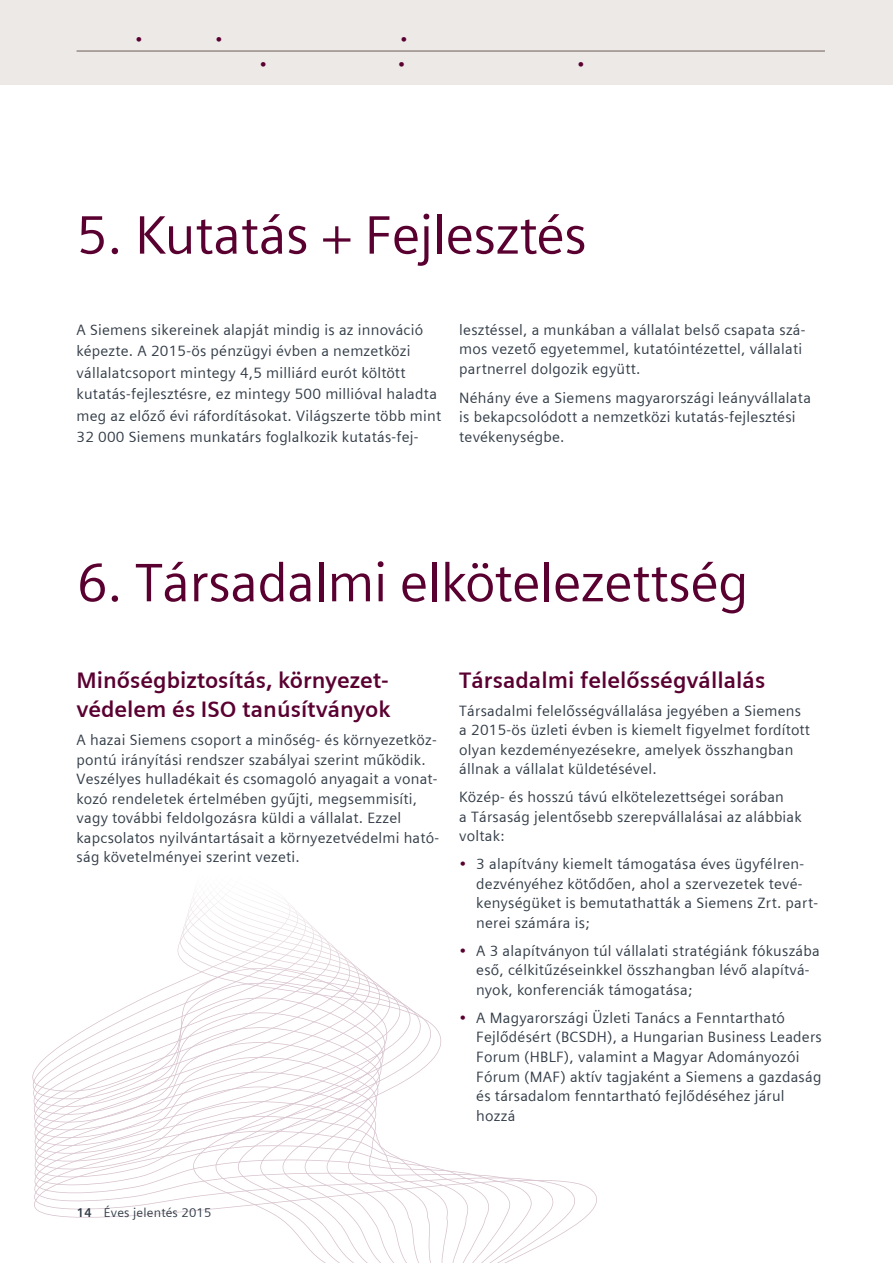
<style>
.page{position:relative;width:893px;height:1263px;background:#fff}
.page>*{position:absolute;margin:0;border:0;box-sizing:border-box;transform-origin:0 0}
._01__Headline__36pt{font:54px "Siemens Sans";letter-spacing:-.01em;color:#5a0031}
._04__Body_text__9pt{font:700 22.5px/29.2px "Siemens Sans";color:#5a0031}
._04__Body_text__9pt-2{font:15px/19.5px "Siemens Sans";letter-spacing:.015em;color:#323c47}
.bullets{font:15px/19.5px "Siemens Sans";letter-spacing:.015em;color:#323c47}
.t1{font:12.75px "Siemens Sans";letter-spacing:.015em;color:#323c47}
.t2{font:300 12.75px "Helvetica";color:#5a0031}
.s1{color:#5a0031}
.s2{font-weight:700}
</style>
<div class="page">
<div style="left:0;top:0;width:893px;height:85px;background:#ece9e7"></div>
<hr style="left:77px;top:51px;width:748px;height:1px;background:#6e5c54">
<svg style="left:34px;top:895px;width:563px;height:368px"></svg>
<p class="t2" style="left:136px;top:29px;width:8px">•</p>
<p class="t2" style="left:216px;top:29px;width:8px">•</p>
<p class="t2" style="left:401px;top:29px;width:8px">•</p>
<p class="t2" style="left:260px;top:53px;width:8px">•</p>
<p class="t2" style="left:398px;top:53px;width:8px">•</p>
<p class="t2" style="left:578px;top:53px;width:8px">•</p>
<p class="_01__Headline__36pt" style="left:77px;top:205px;width:512px">5. Kutatás + Fejlesztés</p>
<p class="_04__Body_text__9pt-2" style="left:77px;top:319px;width:366px;line-height:21.6px">A Siemens sikereinek alapját mindig is az innováció képezte. A 2015-ös pénzügyi évben a nemzetközi vállalatcsoport mintegy 4,5 milliárd eurót költött kutatás-fejlesztésre, ez mintegy 500 millióval haladta meg az előző évi ráfordításokat. Világszerte több mint 32 000 Siemens munkatárs foglalkozik kutatás-fej-</p>
<p class="_04__Body_text__9pt-2" style="left:459px;top:320px;width:348px">lesztéssel, a munkában a vállalat belső csapata szá&shy;mos vezető egyetemmel, kutatóintézettel, vállalati partnerrel dolgozik együtt.</p>
<p class="_04__Body_text__9pt-2" style="left:459px;top:388px;width:353px">Néhány éve a Siemens magyarországi leányvállalata is bekapcsolódott a nemzetközi kutatás-fejlesztési tevékenységbe.</p>
<p class="_01__Headline__36pt" style="left:77px;top:552px;width:674px">6. Társadalmi elkötelezettség</p>
<p class="_04__Body_text__9pt" style="left:77px;top:665px;width:316px">Minőségbiztosítás, környezet&shy;védelem és ISO tanúsítványok</p>
<p class="_04__Body_text__9pt-2" style="left:77px;top:730px;width:364px">A hazai Siemens csoport a minőség- és környezetköz&shy;pontú irányítási rendszer szabályai szerint működik.<br>Veszélyes hulladékait és csomagoló anyagait a vonat&shy;kozó rendeletek értelmében gyűjti, megsemmisíti, vagy további feldolgozásra küldi a vállalat. Ezzel kapcsolatos nyilvántartásait a környezetvédelmi ható&shy;ság követelményei szerint vezeti.</p>
<p class="_04__Body_text__9pt" style="left:459px;top:665px;width:308px">Társadalmi felelősségvállalás</p>
<p class="_04__Body_text__9pt-2" style="left:459px;top:701px;width:352px">Társadalmi felelősségvállalása jegyében a Siemens a 2015-ös üzleti évben is kiemelt figyelmet fordított olyan kezdeményezésekre, amelyek összhangban állnak a vállalat küldetésével.</p>
<p class="_04__Body_text__9pt-2" style="left:459px;top:787px;width:344px">Közép- és hosszú távú elkötelezettségei sorában<br>a Társaság jelentősebb szerepvállalásai az alábbiak voltak:</p>
<p class="bullets" style="left:476px;top:854px;width:343px;text-indent:-17px"><span class="s1">•</span> 3 alapítvány kiemelt támogatása éves ügyfélren&shy;dezvényéhez kötődően, ahol a szervezetek tevé&shy;kenységüket is bemutathatták a Siemens Zrt. part&shy;nerei számára is;</p>
<p class="bullets" style="left:476px;top:941px;width:345px;text-indent:-17px"><span class="s1">•</span> A 3 alapítványon túl vállalati stratégiánk fókuszába eső, célkitűzéseinkkel összhangban lévő alapítvá&shy;nyok, konferenciák támogatása;</p>
<p class="bullets" style="left:476px;top:1008px;width:347px;text-indent:-17px"><span class="s1">•</span> A Magyarországi Üzleti Tanács a Fenntartható Fejlődésért (BCSDH), a Hungarian Business Leaders Forum (HBLF), valamint a Magyar Adományozói Fórum (MAF) aktív tagjaként a Siemens a gazdaság és társadalom fenntartható fejlődéséhez járul hozzá</p>
<p class="t1" style="left:77px;top:1205px;width:136px"><span class="s2">14</span> Éves jelentés 2015</p>
</div>
